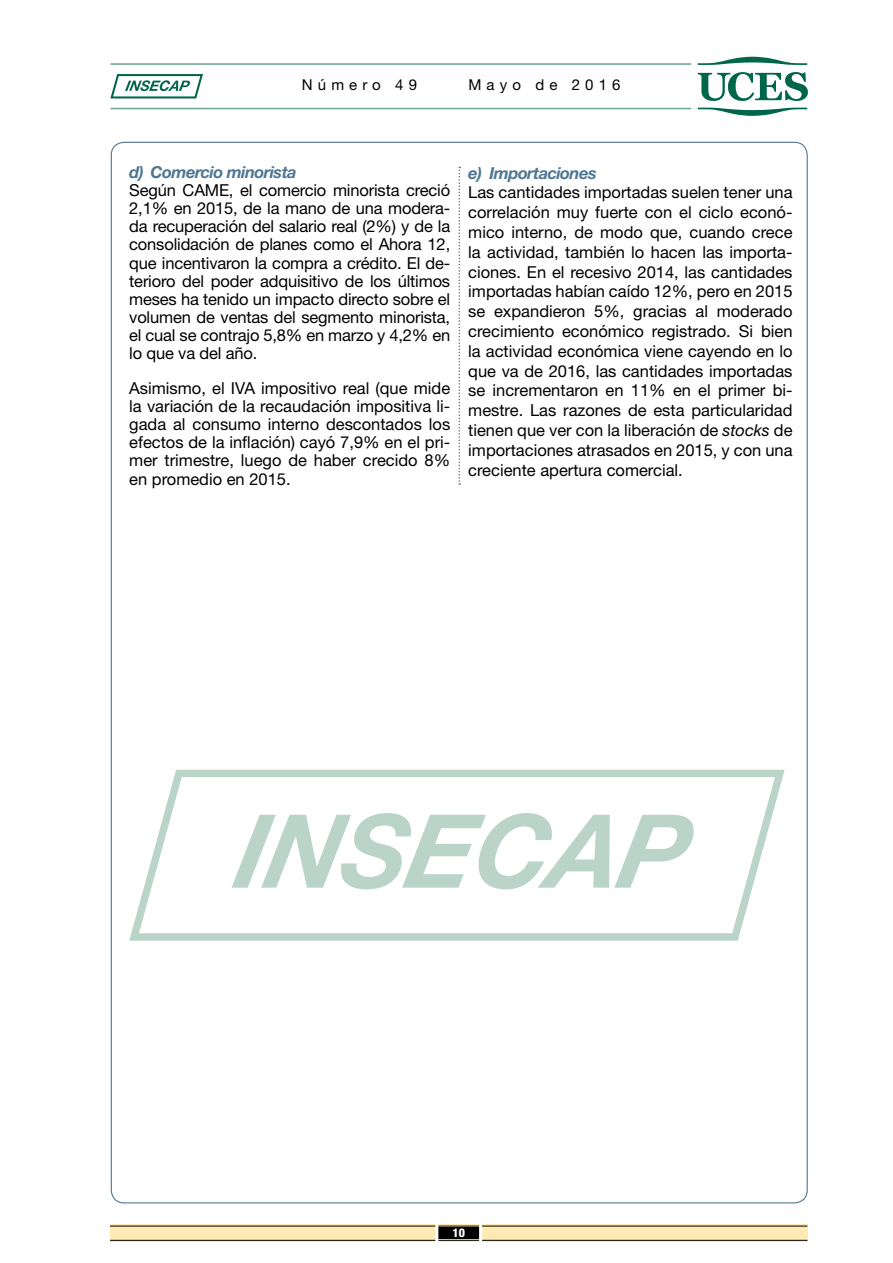
<style>
.page{position:relative;width:893px;height:1263px;background:#fff}
.page>*{position:absolute;margin:0;border:0;box-sizing:border-box;transform-origin:0 0}
.t1{font:16.5px/19.8px "Helvetica Neue LT Std";color:#000;text-align:justify}
.t2{font:italic 700 16.5px "Helvetica Neue LT Std";letter-spacing:-.03em;color:#4e7692}
.t3{font:15px "Helvetica Neue LT Std";letter-spacing:.34em;color:#000}
.t4{font:800 condensed 12px "Helvetica Neue LT Std";color:#fff}
.s1{font-style:italic}
</style>
<div class="page">
<div style="left:110px;top:1225px;width:697px;height:17px;background:#ffeab4"></div>
<div style="left:437px;top:1227px;width:44px;height:12px;background:#000"></div>
<hr style="left:110px;top:1226px;width:697px;height:1px;background:#000">
<hr style="left:110px;top:1240px;width:697px;height:1px;background:#000">
<hr style="left:435px;top:1223px;width:3px;height:22px;background:#fff">
<hr style="left:479px;top:1224px;width:3px;height:22px;background:#fff">
<svg style="left:110px;top:74px;width:93px;height:25px"></svg>
<svg style="left:698px;top:108px;width:109px;height:8px"></svg>
<svg style="left:698px;top:57px;width:109px;height:8px"></svg>
<svg style="left:698px;top:72px;width:110px;height:29px"></svg>
<hr style="left:111px;top:63px;width:580px;height:2px;background:#76ab98">
<hr style="left:111px;top:108px;width:580px;height:1px;background:#76ab98">
<svg style="left:458px;top:167px;width:2px;height:318px"></svg>
<svg style="left:129px;top:770px;width:656px;height:171px"></svg>
<svg style="left:232px;top:813px;width:464px;height:76px"></svg>
<p class="t3" style="left:302px;top:76px;width:117px">Número 49</p>
<p class="t3" style="left:468px;top:76px;width:153px">Mayo de 2016</p>
<p class="t2" style="left:129px;top:162px;width:169px">d) Comercio minorista</p>
<p class="t1" style="left:129px;top:181px;width:322px;line-height:18px">Según CAME, el comercio minorista creció 2,1% en 2015, de la mano de una modera&shy;da recuperación del salario real (2%) y de la consolidación de planes como el Ahora 12, que incentivaron la compra a crédito. El de&shy;terioro del poder adquisitivo de los últimos meses ha tenido un impacto directo sobre el volumen de ventas del segmento minorista, el cual se contrajo 5,8% en marzo y 4,2% en lo que va del año.</p>
<p class="t1" style="left:129px;top:378px;width:322px;line-height:18px">Asimismo, el IVA impositivo real (que mide la variación de la recaudación impositiva li&shy;gada al consumo interno descontados los efectos de la inflación) cayó 7,9% en el pri&shy;mer trimestre, luego de haber crecido 8%</p>
<p class="t1" style="left:129px;top:469px;width:163px">en promedio en 2015.</p>
<p class="t2" style="left:468px;top:162px;width:130px">e) Importaciones</p>
<p class="t1" style="left:468px;top:182px;width:326px">Las cantidades importadas suelen tener una correlación muy fuerte con el ciclo econó&shy;mico interno, de modo que, cuando crece la actividad, también lo hacen las importa&shy;ciones. En el recesivo 2014, las cantidades importadas habían caído 12%, pero en 2015 se expandieron 5%, gracias al moderado crecimiento económico registrado. Si bien la actividad económica viene cayendo en lo que va de 2016, las cantidades importadas se incrementaron en 11% en el primer bi&shy;mestre. Las razones de esta particularidad tienen que ver con la liberación de <span class="s1">stocks</span> de importaciones atrasados en 2015, y con una creciente apertura comercial.</p>
<p class="t4" style="left:452px;top:1226px;width:14px">10</p>
</div>
